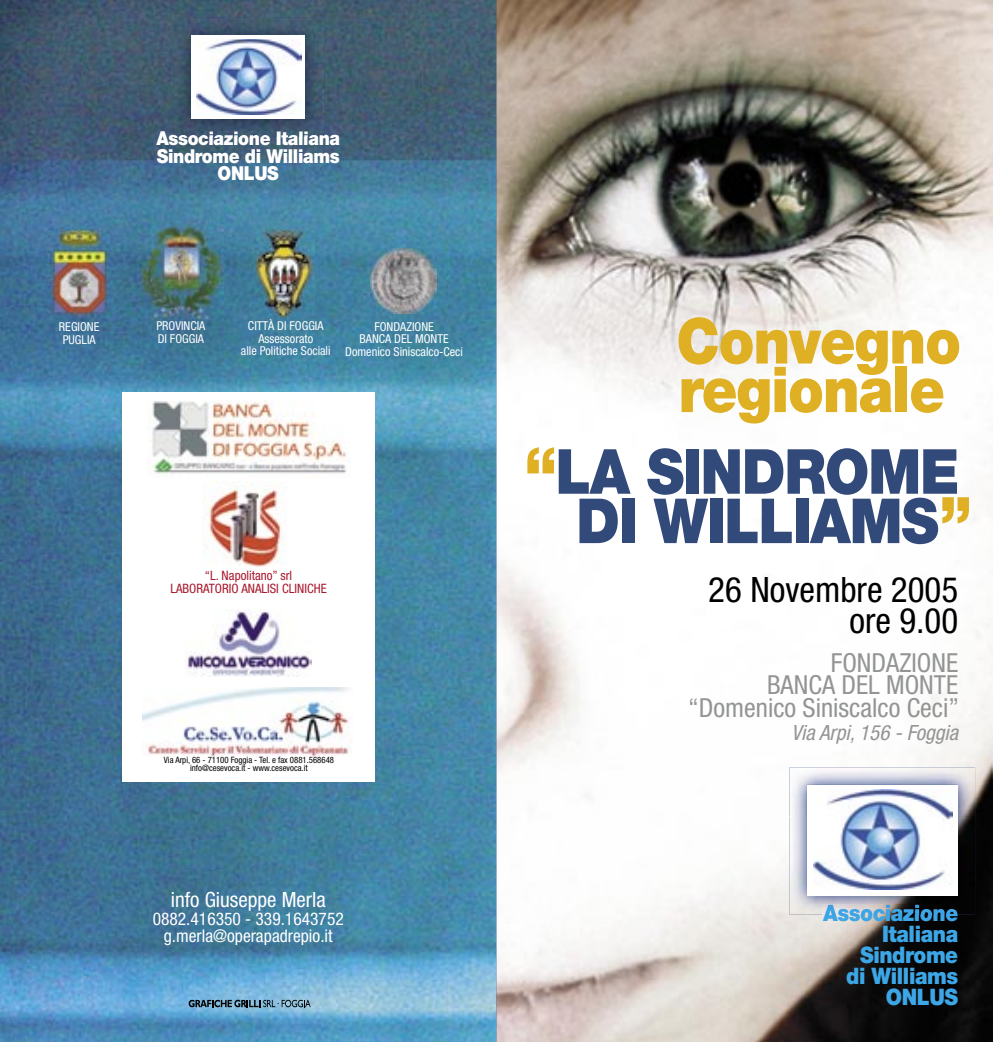
<style>
.page{position:relative;width:993px;height:1042px;background:#fff}
.page>*{position:absolute;margin:0;border:0;box-sizing:border-box;transform-origin:0 0}
.t1{font:900 68.95px "Helvetica Neue";color:#dfb024;scale:.9 1}
.t2{font:900 63.35px/48.5px "Helvetica Neue";letter-spacing:-.02em;color:#dfb024;scale:.9 1}
.t3{font:900 62.3px "Helvetica Neue";letter-spacing:-.02em;color:#324a79;scale:.9 1}
.t4{font:condensed 35px/31.5px "Helvetica Neue";color:#000;text-align:right}
.t5{font:condensed 26.25px/22.8px "Helvetica Neue";color:#939494;text-align:right}
.t6{font:900 22.75px/21px "Helvetica Neue";letter-spacing:-.02em;color:#3ca6e6;text-align:right;scale:.9 1}
.t7{font:italic condensed 21px "Helvetica Neue";color:#939494}
.t8{font:condensed 21px "Helvetica Neue";color:#fff}
.t9{font:900 19.25px/17.5px "Helvetica Neue";letter-spacing:-.02em;color:#fff;text-align:center;scale:.9 1}
.t10{font:condensed 17.5px/17.5px "Helvetica Neue";color:#fff;text-align:center}
.t11{font:condensed 12.95px/13px "Helvetica Neue";color:#a9192d;text-align:center}
.t12{font:condensed 12.25px/12.2px "Helvetica Neue";color:#fff;text-align:center}
.t13{font:condensed 8.75px/7.9px "Helvetica Neue";color:#000;text-align:center}
.s1{font-size:68.95px;color:#dfb024}
</style>
<div class="page">
<img style="left:0;top:0;width:992px;height:1042px">
<div style="left:122px;top:392px;width:252px;height:389px;background:#fff"></div>
<img style="left:203px;top:481px;width:79px;height:86px">
<img style="left:142px;top:687px;width:209px;height:70px">
<img style="left:185px;top:609px;width:126px;height:68px">
<img style="left:254px;top:227px;width:60px;height:90px">
<img style="left:139px;top:222px;width:84px;height:99px">
<img style="left:49px;top:227px;width:61px;height:91px">
<img style="left:371px;top:248px;width:65px;height:65px">
<img style="left:789px;top:767px;width:185px;height:49px">
<img style="left:789px;top:816px;width:61px;height:98px">
<img style="left:913px;top:816px;width:61px;height:98px">
<img style="left:850px;top:895px;width:63px;height:10px">
<img style="left:822px;top:905px;width:135px;height:9px">
<div style="left:806px;top:785px;width:151px;height:110px;background:#fff"></div>
<img style="left:813px;top:790px;width:138px;height:100px">
<img style="left:174px;top:18px;width:150px;height:119px">
<img style="left:174px;top:131px;width:96px;height:6px">
<img style="left:277px;top:131px;width:47px;height:6px">
<div style="left:191px;top:35px;width:114px;height:84px;background:#fff"></div>
<img style="left:196px;top:39px;width:105px;height:75px">
<img style="left:152px;top:401px;width:195px;height:77px">
<svg style="left:189px;top:1000px;width:121px;height:7px"></svg>
<p class="t12" style="left:59px;top:321px;width:42px">REGIONE<br>PUGLIA</p>
<h3 class="t9" style="left:156px;top:130px;width:206px">Associazione Italiana<br>Sindrome di Williams<br>ONLUS</h3>
<p class="t12" style="left:156px;top:320px;width:51px;text-align:left">PROVINCIA<br>DI FOGGIA</p>
<p class="t12" style="left:241px;top:320px;width:91px">CITTÀ DI FOGGIA<br>Assessorato<br>alle Politiche Sociali</p>
<p class="t12" style="left:345px;top:321px;width:119px">FONDAZIONE<br>BANCA DEL MONTE<br>Domenico Siniscalco-Ceci</p>
<p class="t11" style="left:170px;top:569px;width:158px">“L. Napolitano” srl<br>LABORATORIO ANALISI CLINICHE</p>
<p class="t13" style="left:164px;top:756px;width:172px">Via Arpi, 66 - 71100 Foggia - Tel. e fax 0881.568648 info@cesevoca.it - www.cesevoca.it</p>
<h3 class="t8" style="left:171px;top:887px;width:156px">info Giuseppe Merla</h3>
<h3 class="t10" style="left:153px;top:910px;width:192px">0882.416350 - 339.1643752 g.merla@operapadrepio.it</h3>
<h2 class="t2" style="left:676px;top:316px;width:317px">Convegno regionale</h2>
<h3 class="t3" style="left:524px;top:434px;width:484px"><span class="s1">“</span>LA SINDROME</h3>
<h1 class="t1" style="left:971px;top:540px;width:37px;rotate:-180deg">“</h1>
<h3 class="t3" style="left:576px;top:484px;width:404px">DI WILLIAMS</h3>
<h3 class="t4" style="left:708px;top:573px;width:251px">26 Novembre 2005 ore 9.00</h3>
<h3 class="t5" style="left:688px;top:651px;width:272px">FONDAZIONE<br>BANCA DEL MONTE “Domenico Siniscalco Ceci”</h3>
<h3 class="t7" style="left:791px;top:720px;width:168px">Via Arpi, 156 - Foggia</h3>
<h3 class="t6" style="left:822px;top:902px;width:152px">Associazione<br>Italiana<br>Sindrome<br>di Williams<br>ONLUS</h3>
</div>
